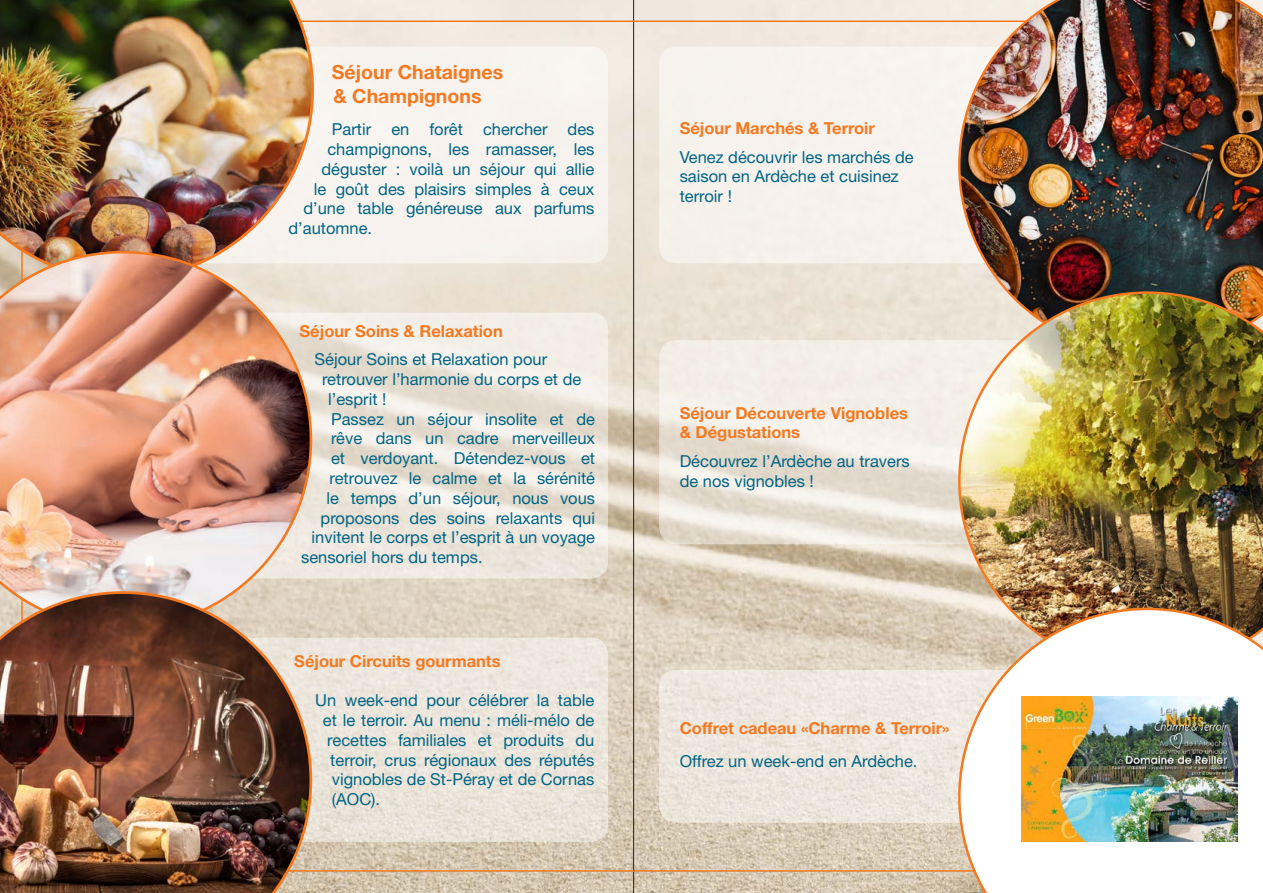
<style>
.page{position:relative;width:1263px;height:893px;background:#fff}
.page>*{position:absolute;margin:0;border:0;box-sizing:border-box;transform-origin:0 0}
.t1{font:700 19.5px/23.4px "Helvetica Neue LT Std";color:#f47921}
.t2{font:16.5px/19.8px "Helvetica Neue LT Std";color:#016484}
.t3{font:700 16.5px/19.8px "Helvetica Neue LT Std";color:#f47921}
</style>
<div class="page">
<img style="left:312px;top:0;width:646px;height:893px">
<hr style="left:633px;top:0;width:1px;height:893px;background:#231f20">
<div style="left:55px;top:638px;width:553px;height:204px;background:#ece5dc;border-radius:17px"></div>
<svg style="left:55px;top:313px;width:553px;height:265px;background:#ede7dd"></svg>
<div style="left:55px;top:47px;width:553px;height:216px;background:#f8f3ef;border-radius:17px"></div>
<div style="left:659px;top:47px;width:553px;height:216px;background:#f6f2ed;border-radius:17px"></div>
<svg style="left:659px;top:340px;width:553px;height:204px;background:#eee8df"></svg>
<div style="left:659px;top:670px;width:553px;height:153px;background:#eee7df;border-radius:17px"></div>
<img style="left:0;top:0;width:314px;height:280px">
<img style="left:0;top:251px;width:312px;height:340px">
<img style="left:958px;top:0;width:305px;height:291px">
<img style="left:0;top:591px;width:312px;height:302px">
<img style="left:958px;top:291px;width:305px;height:317px">
<svg style="left:958px;top:608px;width:305px;height:285px"></svg>
<img style="left:1022px;top:696px;width:216px;height:146px">
<p class="t1" style="left:332px;top:60px;width:173px">Séjour Chataignes &amp; Champignons</p>
<p class="t2" style="left:332px;top:119px;width:264px">Partir en forêt chercher des</p>
<p class="t2" style="left:327px;top:139px;width:269px">champignons, les ramasser, les</p>
<p class="t2" style="left:321px;top:159px;width:275px">déguster : voilà un séjour qui allie</p>
<p class="t2" style="left:314px;top:179px;width:282px">le goût des plaisirs simples à ceux</p>
<p class="t2" style="left:303px;top:198px;width:292px">d’une table généreuse aux parfums</p>
<p class="t2" style="left:288px;top:218px;width:85px">d’automne.</p>
<p class="t3" style="left:300px;top:321px;width:205px">Séjour Soins &amp; Relaxation</p>
<p class="t2" style="left:315px;top:349px;width:234px">Séjour Soins et Relaxation pour</p>
<p class="t2" style="left:322px;top:369px;width:261px">retrouver l’harmonie du corps et de</p>
<p class="t2" style="left:328px;top:389px;width:60px">l’esprit !</p>
<p class="t2" style="left:331px;top:409px;width:266px">Passez un séjour insolite et de</p>
<p class="t2" style="left:331px;top:428px;width:265px">rêve dans un cadre merveilleux</p>
<p class="t2" style="left:331px;top:448px;width:266px">et verdoyant. Détendez-vous et</p>
<p class="t2" style="left:330px;top:468px;width:267px">retrouvez le calme et la sérénité</p>
<p class="t2" style="left:327px;top:488px;width:270px">le temps d’un séjour, nous vous</p>
<p class="t2" style="left:321px;top:508px;width:276px">proposons des soins relaxants qui</p>
<p class="t2" style="left:312px;top:527px;width:285px">invitent le corps et l’esprit à un voyage</p>
<p class="t2" style="left:301px;top:547px;width:183px">sensoriel hors du temps.</p>
<p class="t3" style="left:294px;top:650px;width:208px">Séjour Circuits gourmants</p>
<p class="t2" style="left:315px;top:690px;width:280px">Un week-end pour célébrer la table</p>
<p class="t2" style="left:323px;top:710px;width:273px">et le terroir. Au menu : méli-mélo de</p>
<p class="t2" style="left:327px;top:730px;width:269px">recettes familiales et produits du</p>
<p class="t2" style="left:330px;top:750px;width:266px">terroir, crus régionaux des réputés</p>
<p class="t2" style="left:332px;top:769px;width:264px">vignobles de St-Péray et de Cornas</p>
<p class="t2" style="left:332px;top:789px;width:50px">(AOC).</p>
<p class="t3" style="left:680px;top:118px;width:197px">Séjour Marchés &amp; Terroir</p>
<p class="t2" style="left:680px;top:147px;width:236px">Venez découvrir les marchés de saison en Ardèche et cuisinez terroir !</p>
<p class="t3" style="left:680px;top:402px;width:230px">Séjour Découverte Vignobles &amp; Dégustations</p>
<p class="t2" style="left:680px;top:451px;width:232px">Découvrez l’Ardèche au travers de nos vignobles !</p>
<p class="t3" style="left:680px;top:718px;width:271px">Coffret cadeau «Charme &amp; Terroir»</p>
<p class="t2" style="left:680px;top:750px;width:239px">Offrez un week-end en Ardèche.</p>
</div>
